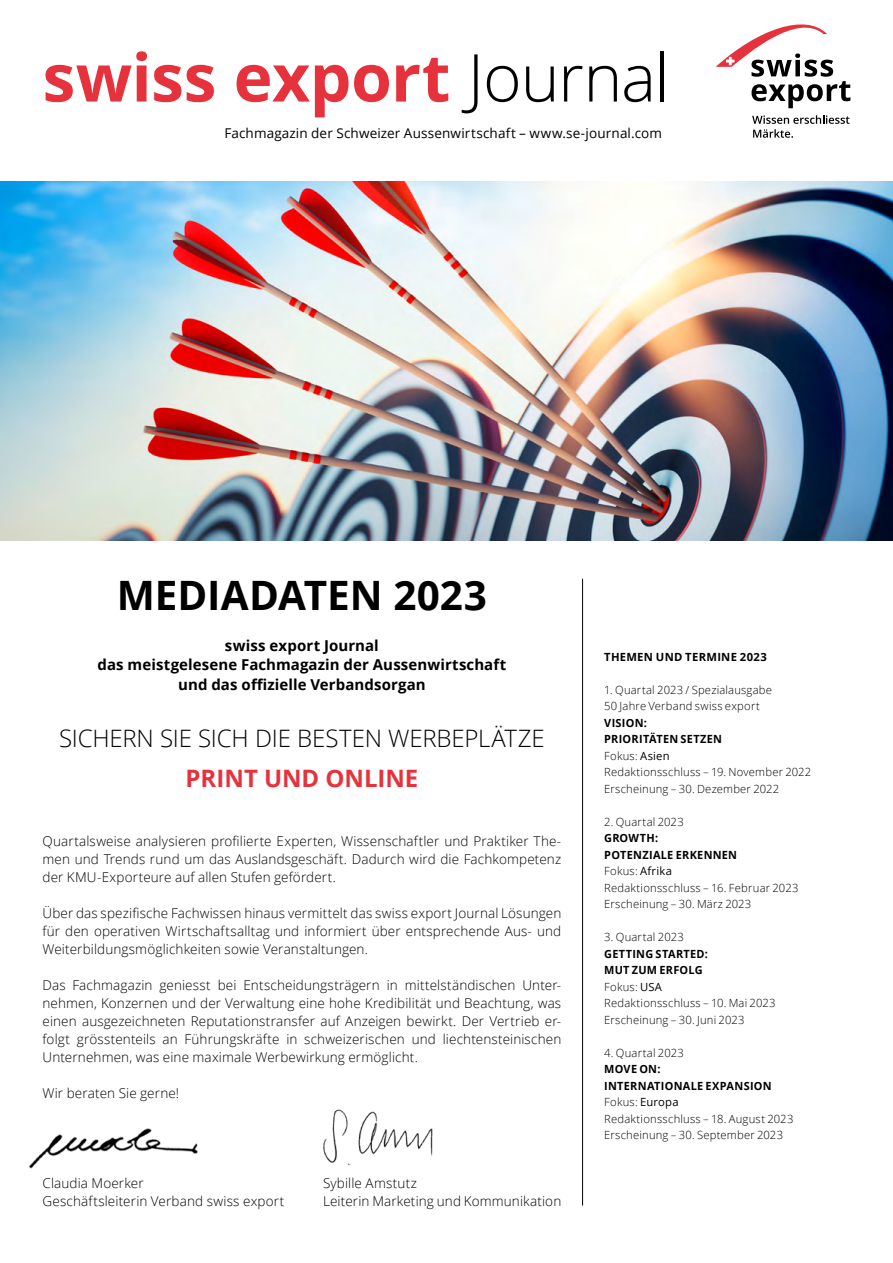
<style>
.page{position:relative;width:893px;height:1263px;background:#fff}
.page>*{position:absolute;margin:0;border:0;box-sizing:border-box;transform-origin:0 0}
.t1{font:700 66px "Open Sans";letter-spacing:-.005em;color:#e5323d}
.t2{font:700 40.5px "Open Sans";color:#000}
.t3{font:300 24px "Open Sans";letter-spacing:-.005em;color:#000}
.t4{font:700 24px "Open Sans";letter-spacing:-.005em;color:#e5323d}
.t5{font:700 15px/19.5px "Open Sans";letter-spacing:.005em;color:#000;text-align:center}
.t6{font:300 13.5px/18px "Open Sans";letter-spacing:.01em;color:#000;text-align:justify}
.t7{font:13.5px "Open Sans";letter-spacing:.01em;color:#000}
.t8{font:300 11.25px/16.5px "Open Sans";letter-spacing:.015em;color:#000}
.t9{font:700 11.25px "Open Sans";letter-spacing:.025em;color:#000}
.s1{font-weight:300;color:#000}
.s2{font-weight:700}
.s3{font-weight:400}
</style>
<div class="page">
<svg style="left:752px;top:115px;width:97px;height:23px"></svg>
<svg style="left:716px;top:24px;width:134px;height:84px"></svg>
<hr style="left:582px;top:579px;width:1px;height:626px;background:#000">
<img style="left:323px;top:1109px;width:110px;height:57px">
<img style="left:28px;top:1128px;width:170px;height:41px">
<img style="left:0;top:182px;width:893px;height:359px">
<h1 class="t1" style="left:43px;top:31px;width:629px">swiss export <span class="s1">Journal</span></h1>
<p class="t7" style="left:224px;top:124px;width:439px">Fachmagazin der Schweizer Aussenwirtschaft – www.se-journal.com</p>
<h2 class="t2" style="left:117px;top:566px;width:371px">MEDIADATEN 2023</h2>
<p class="t5" style="left:98px;top:635px;width:410px">swiss export Journal<br>das meistgelesene Fachmagazin der Aussenwirtschaft und das offizielle Verbandsorgan</p>
<h3 class="t3" style="left:59px;top:722px;width:487px">SICHERN SIE SICH DIE BESTEN WERBEPLÄTZE</h3>
<h3 class="t4" style="left:186px;top:761px;width:234px">PRINT UND ONLINE</h3>
<p class="t6" style="left:43px;top:832px;width:520px">Quartalsweise analysieren profilierte Experten, Wissenschaftler und Praktiker The&shy;men und Trends rund um das Auslandsgeschäft. Dadurch wird die Fachkompetenz der KMU-Exporteure auf allen Stufen gefördert.</p>
<p class="t6" style="left:43px;top:904px;width:520px">Über das spezifische Fachwissen hinaus vermittelt das swiss export Journal Lösungen für den operativen Wirtschaftsalltag und informiert über entsprechende Aus- und Weiterbildungsmöglichkeiten sowie Veranstaltungen.</p>
<p class="t6" style="left:43px;top:976px;width:520px">Das Fachmagazin geniesst bei Entscheidungsträgern in mittelständischen Unter&shy;nehmen, Konzernen und der Verwaltung eine hohe Kredibilität und Beachtung, was einen ausgezeichneten Reputationstransfer auf Anzeigen bewirkt. Der Vertrieb er&shy;folgt grösstenteils an Führungskräfte in schweizerischen und liechtensteinischen Unternehmen, was eine maximale Werbewirkung ermöglicht.</p>
<p class="t6" style="left:43px;top:1084px;width:138px">Wir beraten Sie gerne!</p>
<p class="t6" style="left:43px;top:1174px;width:103px">Claudia Moerker</p>
<p class="t6" style="left:323px;top:1174px;width:96px">Sybille Amstutz</p>
<p class="t6" style="left:43px;top:1192px;width:243px">Geschäftsleiterin Verband swiss export</p>
<p class="t6" style="left:323px;top:1192px;width:240px">Leiterin Marketing und Kommunikation</p>
<p class="t9" style="left:604px;top:649px;width:164px">THEMEN UND TERMINE 2023</p>
<p class="t8" style="left:604px;top:681px;width:169px">1. Quartal 2023 / Spezialausgabe<br>50 Jahre Verband swiss export</p>
<p class="t8" style="left:604px;top:714px;width:209px"><span class="s2">VISION:<br>PRIORITÄTEN SETZEN<br></span>Fokus: <span class="s3">Asien<br></span>Redaktionsschluss – 19. November 2022<br>Erscheinung – 30. Dezember 2022</p>
<p class="t8" style="left:604px;top:813px;width:81px">2. Quartal 2023</p>
<p class="t8" style="left:604px;top:830px;width:196px"><span class="s2">GROWTH:<br>POTENZIALE ERKENNEN<br></span>Fokus: <span class="s3">Afrika<br></span>Redaktionsschluss – 16. Februar 2023<br>Erscheinung – 30. März 2023</p>
<p class="t8" style="left:604px;top:929px;width:81px">3. Quartal 2023</p>
<p class="t8" style="left:604px;top:945px;width:173px"><span class="s2">GETTING STARTED:<br>MUT ZUM ERFOLG<br></span>Fokus: <span class="s3">USA<br></span>Redaktionsschluss – 10. Mai 2023<br>Erscheinung – 30. Juni 2023</p>
<p class="t8" style="left:604px;top:1044px;width:81px">4. Quartal 2023</p>
<p class="t8" style="left:604px;top:1061px;width:191px"><span class="s2">MOVE ON:<br>INTERNATIONALE EXPANSION<br></span>Fokus: <span class="s3">Europa<br></span>Redaktionsschluss – 18. August 2023<br>Erscheinung – 30. September 2023</p>
</div>
